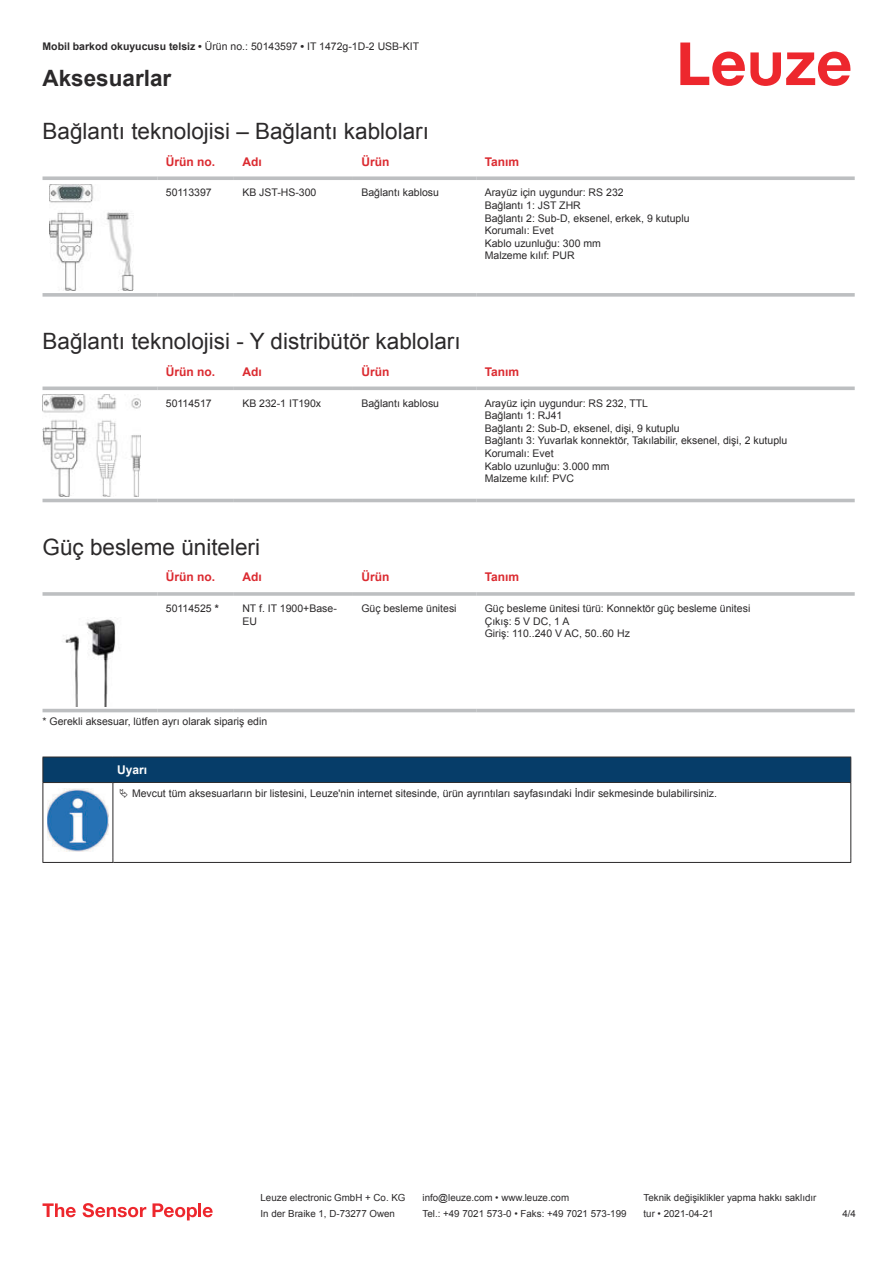
<style>
.page{position:relative;width:893px;height:1263px;background:#fff}
.page>*{position:absolute;margin:0;border:0;box-sizing:border-box;transform-origin:0 0}
.t1{font:22.5px "Arial";color:#2b292a}
.t2{font:700 22.5px "Arial";color:#2b292a}
.t3{font:700 12px "Arial";color:#db2a30}
.t4{font:700 12px "Arial";color:#fff}
.t5{font:10.5px/12.6px "Arial";color:#2b292a}
.t6{font:9.75px "Arial";color:#2b292a}
.s1{font-weight:700}
</style>
<div class="page">
<svg style="left:680px;top:43px;width:170px;height:43px"></svg>
<svg style="left:43px;top:176px;width:114px;height:4px"></svg>
<svg style="left:157px;top:176px;width:77px;height:4px"></svg>
<svg style="left:234px;top:176px;width:119px;height:4px"></svg>
<svg style="left:353px;top:176px;width:123px;height:4px"></svg>
<svg style="left:476px;top:176px;width:379px;height:4px;background:#c4c6c8"></svg>
<svg style="left:43px;top:293px;width:114px;height:4px"></svg>
<svg style="left:157px;top:293px;width:77px;height:4px"></svg>
<svg style="left:234px;top:293px;width:119px;height:4px"></svg>
<svg style="left:353px;top:293px;width:123px;height:4px"></svg>
<svg style="left:476px;top:293px;width:379px;height:4px;background:#c3c5c7"></svg>
<img style="left:49px;top:184px;width:84px;height:107px">
<svg style="left:43px;top:400px;width:812px;height:103px"></svg>
<svg style="left:43px;top:386px;width:114px;height:4px"></svg>
<svg style="left:157px;top:386px;width:77px;height:4px"></svg>
<svg style="left:234px;top:386px;width:119px;height:4px"></svg>
<svg style="left:353px;top:386px;width:123px;height:4px"></svg>
<svg style="left:476px;top:386px;width:379px;height:4px;background:#c5c7c9"></svg>
<hr style="left:43px;top:499px;width:114px;height:3px;background:#bdbfc1">
<hr style="left:157px;top:499px;width:77px;height:3px;background:#bdbfc1">
<hr style="left:234px;top:499px;width:119px;height:3px;background:#bdbfc1">
<hr style="left:353px;top:499px;width:123px;height:3px;background:#bdbfc1">
<hr style="left:476px;top:499px;width:379px;height:3px;background:#bdbfc1">
<img style="left:43px;top:394px;width:97px;height:102px">
<svg style="left:43px;top:706px;width:812px;height:7px"></svg>
<hr style="left:43px;top:592px;width:114px;height:4px;background:#bdbfc1">
<hr style="left:157px;top:592px;width:77px;height:4px;background:#c8cacb">
<hr style="left:234px;top:592px;width:119px;height:4px;background:#c3c5c6">
<hr style="left:353px;top:592px;width:123px;height:4px;background:#bdbfc1">
<hr style="left:476px;top:592px;width:379px;height:4px;background:#c8cacb">
<hr style="left:43px;top:709px;width:114px;height:3px;background:#bdbfc1">
<hr style="left:157px;top:709px;width:77px;height:3px;background:#bdbfc1">
<hr style="left:234px;top:709px;width:119px;height:3px;background:#bdbfc1">
<hr style="left:353px;top:709px;width:123px;height:3px;background:#bdbfc1">
<hr style="left:476px;top:709px;width:379px;height:3px;background:#bdbfc1">
<img style="left:63px;top:619px;width:53px;height:87px">
<svg style="left:44px;top:783px;width:806px;height:79px"></svg>
<hr style="left:43px;top:782px;width:70px;height:1px;background:#2b292a">
<div style="left:43px;top:757px;width:808px;height:25px;background:#063d69"></div>
<hr style="left:113px;top:782px;width:738px;height:1px;background:#2b292a">
<hr style="left:43px;top:783px;width:1px;height:75px;background:#2b292a">
<hr style="left:113px;top:783px;width:1px;height:75px;background:#2b292a">
<hr style="left:850px;top:783px;width:1px;height:75px;background:#2b292a">
<hr style="left:43px;top:862px;width:70px;height:1px;background:#2b292a">
<hr style="left:113px;top:862px;width:738px;height:1px;background:#2b292a">
<img style="left:47px;top:789px;width:61px;height:63px">
<div style="left:115px;top:783px;width:734px;height:21px;background:#fff"></div>
<svg style="left:43px;top:1203px;width:33px;height:14px"></svg>
<svg style="left:83px;top:1203px;width:63px;height:14px"></svg>
<svg style="left:153px;top:1203px;width:44px;height:17px"></svg>
<hr style="left:198px;top:1203px;width:3px;height:14px;background:#ed272d">
<svg style="left:203px;top:1207px;width:10px;height:10px"></svg>
<p class="t5" style="left:43px;top:41px;width:378px"><span class="s1">Mobil barkod okuyucusu telsiz •</span> Ürün no.: 50143597 <span class="s1">•</span> IT 1472g-1D-2 USB-KIT</p>
<h1 class="t2" style="left:43px;top:70px;width:130px">Aksesuarlar</h1>
<h1 class="t1" style="left:43px;top:116px;width:388px">Bağlantı teknolojisi – Bağlantı kabloları</h1>
<p class="t3" style="left:166px;top:157px;width:51px">Ürün no.</p>
<p class="t3" style="left:242px;top:153px;width:21px">Adı</p>
<p class="t3" style="left:361px;top:157px;width:29px">Ürün</p>
<p class="t3" style="left:485px;top:153px;width:36px">Tanım</p>
<p class="t5" style="left:166px;top:187px;width:47px">50113397</p>
<p class="t5" style="left:242px;top:186px;width:76px">KB JST-HS-300</p>
<p class="t5" style="left:361px;top:186px;width:79px">Bağlantı kablosu</p>
<p class="t5" style="left:485px;top:186px;width:206px">Arayüz için uygundur: RS 232<br>Bağlantı 1: JST ZHR<br>Bağlantı 2: Sub-D, eksenel, erkek, 9 kutuplu<br>Korumalı: Evet<br>Kablo uzunluğu: 300 mm<br>Malzeme kılıf: PUR</p>
<h1 class="t1" style="left:43px;top:326px;width:420px">Bağlantı teknolojisi - Y distribütör kabloları</h1>
<p class="t3" style="left:166px;top:367px;width:51px">Ürün no.</p>
<p class="t3" style="left:242px;top:363px;width:21px">Adı</p>
<p class="t3" style="left:361px;top:367px;width:29px">Ürün</p>
<p class="t3" style="left:485px;top:363px;width:36px">Tanım</p>
<p class="t5" style="left:166px;top:397px;width:47px">50114517</p>
<p class="t5" style="left:242px;top:397px;width:80px">KB 232-1 IT190x</p>
<p class="t5" style="left:361px;top:396px;width:79px">Bağlantı kablosu</p>
<p class="t5" style="left:485px;top:396px;width:304px">Arayüz için uygundur: RS 232, TTL<br>Bağlantı 1: RJ41<br>Bağlantı 2: Sub-D, eksenel, dişi, 9 kutuplu<br>Bağlantı 3: Yuvarlak konnektör, Takılabilir, eksenel, dişi, 2 kutuplu<br>Korumalı: Evet<br>Kablo uzunluğu: 3.000 mm<br>Malzeme kılıf: PVC</p>
<h1 class="t1" style="left:43px;top:532px;width:219px">Güç besleme üniteleri</h1>
<p class="t3" style="left:166px;top:573px;width:51px">Ürün no.</p>
<p class="t3" style="left:242px;top:569px;width:21px">Adı</p>
<p class="t3" style="left:361px;top:573px;width:29px">Ürün</p>
<p class="t3" style="left:485px;top:569px;width:36px">Tanım</p>
<p class="t5" style="left:166px;top:603px;width:54px">50114525 <span class="s1">*</span></p>
<p class="t5" style="left:242px;top:602px;width:96px">NT f. IT 1900+Base-<br>EU</p>
<p class="t5" style="left:361px;top:602px;width:97px">Güç besleme ünitesi</p>
<p class="t5" style="left:485px;top:602px;width:267px">Güç besleme ünitesi türü: Konnektör güç besleme ünitesi<br>Çıkış: 5 V DC, 1 A<br>Giriş: 110..240 V AC, 50..60 Hz</p>
<p class="t5" style="left:43px;top:715px;width:226px">* Gerekli aksesuar, lütfen ayrı olarak sipariş edin</p>
<p class="t4" style="left:117px;top:761px;width:32px">Uyarı</p>
<p class="t5" style="left:132px;top:787px;width:586px">Mevcut tüm aksesuarların bir listesini, Leuze'nin internet sitesinde, ürün ayrıntıları sayfasındaki İndir sekmesinde bulabilirsiniz.</p>
<p class="t6" style="left:261px;top:1194px;width:146px">Leuze electronic GmbH + Co. KG</p>
<p class="t6" style="left:423px;top:1194px;width:148px">info@leuze.com • www.leuze.com</p>
<p class="t6" style="left:644px;top:1191px;width:174px">Teknik değişiklikler yapma hakkı saklıdır</p>
<p class="t6" style="left:261px;top:1210px;width:136px">In der Braike 1, D-73277 Owen</p>
<p class="t6" style="left:423px;top:1207px;width:205px">Tel.: +49 7021 573-0 • Faks: +49 7021 573-199</p>
<p class="t6" style="left:644px;top:1210px;width:72px">tur • 2021-04-21</p>
<p class="t6" style="left:842px;top:1210px;width:15px">4 /4</p>
</div>
